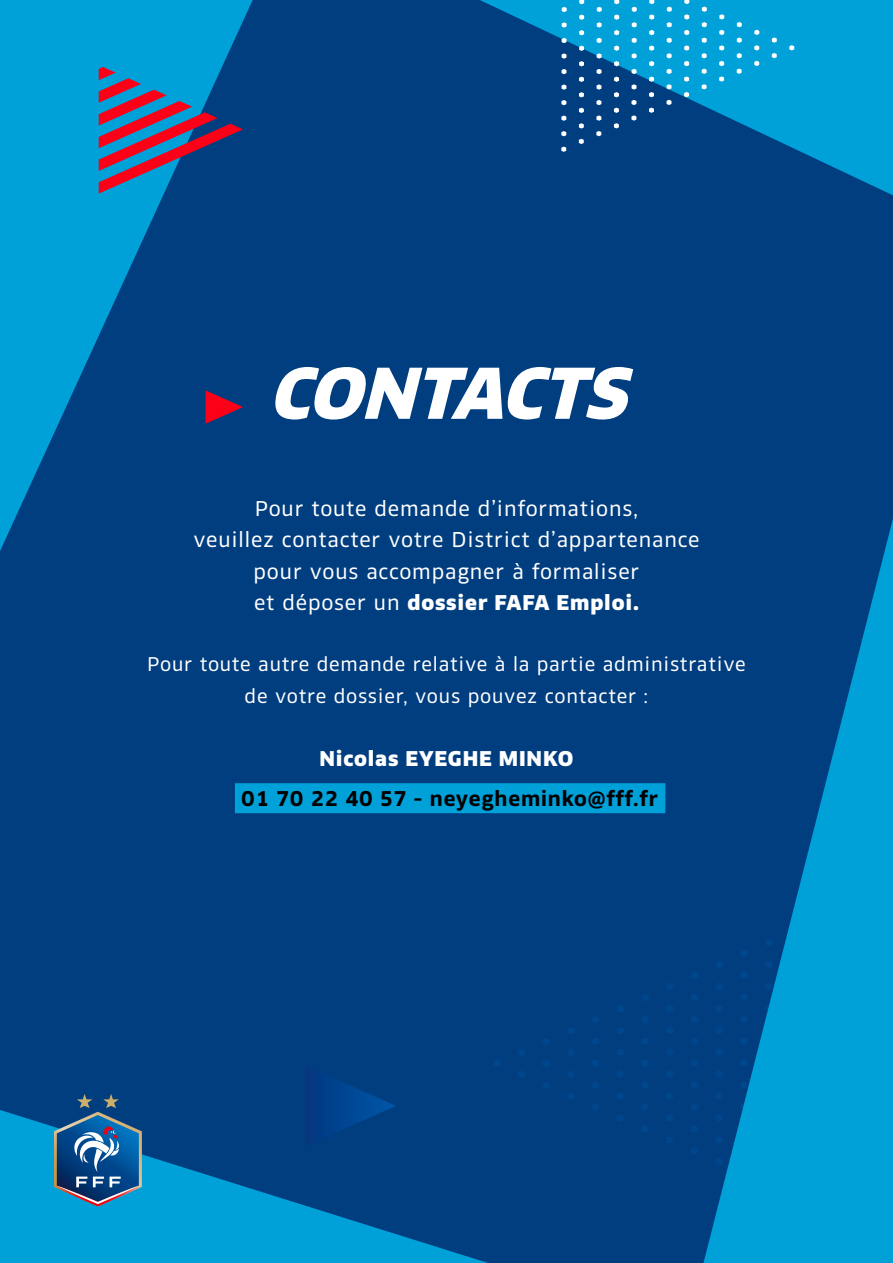
<style>
.page{position:relative;width:893px;height:1263px;background:#003e80}
.page>*{position:absolute;margin:0;border:0;box-sizing:border-box;transform-origin:0 0}
.t1{font:italic 72px "FFF Equipe Black";color:#fff}
.t2{font:21px/31.5px "FFF Equipe Regular";letter-spacing:.04em;color:#fff;text-align:center}
.t3{font:21px "FFF Equipe Black";letter-spacing:.04em;color:#fff}
.t4{font:21px "FFF Equipe Bold";letter-spacing:.04em;color:#000}
.t5{font:19.5px/31.5px "FFF Equipe Regular";letter-spacing:.04em;color:#fff;text-align:center}
.s1{font-family:"FFF Equipe Regular"}
</style>
<div class="page">
<svg style="left:692px;top:972px;width:6px;height:7px"></svg>
<svg style="left:667px;top:983px;width:6px;height:7px"></svg>
<svg style="left:642px;top:994px;width:6px;height:7px"></svg>
<svg style="left:617px;top:1005px;width:7px;height:7px"></svg>
<svg style="left:593px;top:1016px;width:6px;height:7px"></svg>
<svg style="left:568px;top:1027px;width:6px;height:7px"></svg>
<svg style="left:543px;top:1038px;width:6px;height:7px"></svg>
<svg style="left:518px;top:1049px;width:7px;height:7px"></svg>
<svg style="left:494px;top:1060px;width:6px;height:7px"></svg>
<svg style="left:692px;top:994px;width:6px;height:7px"></svg>
<svg style="left:667px;top:1005px;width:6px;height:7px"></svg>
<svg style="left:642px;top:1016px;width:6px;height:7px"></svg>
<svg style="left:617px;top:1027px;width:6px;height:7px"></svg>
<svg style="left:593px;top:1038px;width:6px;height:7px"></svg>
<svg style="left:568px;top:1049px;width:6px;height:7px"></svg>
<svg style="left:543px;top:1060px;width:6px;height:7px"></svg>
<svg style="left:518px;top:1071px;width:6px;height:7px"></svg>
<svg style="left:692px;top:1016px;width:6px;height:7px"></svg>
<svg style="left:667px;top:1027px;width:6px;height:6px"></svg>
<svg style="left:642px;top:1038px;width:6px;height:6px"></svg>
<svg style="left:617px;top:1049px;width:6px;height:7px"></svg>
<svg style="left:593px;top:1060px;width:6px;height:7px"></svg>
<svg style="left:568px;top:1071px;width:6px;height:6px"></svg>
<svg style="left:543px;top:1082px;width:6px;height:6px"></svg>
<svg style="left:691px;top:1038px;width:7px;height:6px"></svg>
<svg style="left:667px;top:1049px;width:6px;height:6px"></svg>
<svg style="left:642px;top:1060px;width:6px;height:6px"></svg>
<svg style="left:617px;top:1071px;width:6px;height:6px"></svg>
<svg style="left:592px;top:1082px;width:7px;height:6px"></svg>
<svg style="left:568px;top:1093px;width:6px;height:6px"></svg>
<svg style="left:691px;top:1060px;width:7px;height:6px"></svg>
<svg style="left:667px;top:1071px;width:6px;height:6px"></svg>
<svg style="left:642px;top:1082px;width:6px;height:6px"></svg>
<svg style="left:617px;top:1093px;width:6px;height:6px"></svg>
<svg style="left:592px;top:1104px;width:7px;height:6px"></svg>
<svg style="left:691px;top:1082px;width:6px;height:6px"></svg>
<svg style="left:667px;top:1093px;width:6px;height:6px"></svg>
<svg style="left:642px;top:1104px;width:6px;height:6px"></svg>
<svg style="left:617px;top:1115px;width:6px;height:6px"></svg>
<svg style="left:691px;top:1104px;width:6px;height:6px"></svg>
<svg style="left:667px;top:1115px;width:6px;height:6px"></svg>
<svg style="left:642px;top:1126px;width:6px;height:6px"></svg>
<svg style="left:691px;top:1126px;width:6px;height:6px"></svg>
<svg style="left:666px;top:1137px;width:7px;height:6px"></svg>
<svg style="left:691px;top:1148px;width:6px;height:6px"></svg>
<svg style="left:480px;top:0;width:413px;height:196px"></svg>
<svg style="left:0;top:0;width:253px;height:551px"></svg>
<svg style="left:561px;top:147px;width:5px;height:5px"></svg>
<svg style="left:579px;top:139px;width:5px;height:5px"></svg>
<svg style="left:596px;top:131px;width:5px;height:5px"></svg>
<svg style="left:614px;top:123px;width:5px;height:5px"></svg>
<svg style="left:631px;top:115px;width:5px;height:6px"></svg>
<svg style="left:649px;top:108px;width:5px;height:5px"></svg>
<svg style="left:667px;top:100px;width:4px;height:5px"></svg>
<svg style="left:684px;top:92px;width:5px;height:5px"></svg>
<svg style="left:702px;top:84px;width:5px;height:5px"></svg>
<svg style="left:719px;top:76px;width:5px;height:6px"></svg>
<svg style="left:737px;top:69px;width:5px;height:5px"></svg>
<svg style="left:754px;top:61px;width:5px;height:5px"></svg>
<svg style="left:772px;top:53px;width:5px;height:5px"></svg>
<svg style="left:789px;top:45px;width:5px;height:5px"></svg>
<svg style="left:561px;top:131px;width:5px;height:5px"></svg>
<svg style="left:579px;top:123px;width:5px;height:6px"></svg>
<svg style="left:596px;top:115px;width:5px;height:6px"></svg>
<svg style="left:614px;top:108px;width:5px;height:5px"></svg>
<svg style="left:631px;top:100px;width:5px;height:5px"></svg>
<svg style="left:649px;top:92px;width:5px;height:5px"></svg>
<svg style="left:667px;top:84px;width:4px;height:6px"></svg>
<svg style="left:684px;top:76px;width:5px;height:6px"></svg>
<svg style="left:702px;top:69px;width:5px;height:5px"></svg>
<svg style="left:719px;top:61px;width:5px;height:5px"></svg>
<svg style="left:737px;top:53px;width:5px;height:5px"></svg>
<svg style="left:754px;top:45px;width:5px;height:6px"></svg>
<svg style="left:772px;top:37px;width:5px;height:6px"></svg>
<svg style="left:561px;top:115px;width:5px;height:6px"></svg>
<svg style="left:579px;top:108px;width:5px;height:5px"></svg>
<svg style="left:596px;top:100px;width:5px;height:5px"></svg>
<svg style="left:614px;top:92px;width:5px;height:5px"></svg>
<svg style="left:632px;top:84px;width:4px;height:6px"></svg>
<svg style="left:649px;top:77px;width:5px;height:5px"></svg>
<svg style="left:667px;top:69px;width:5px;height:5px"></svg>
<svg style="left:684px;top:61px;width:5px;height:5px"></svg>
<svg style="left:702px;top:53px;width:5px;height:5px"></svg>
<svg style="left:719px;top:45px;width:5px;height:6px"></svg>
<svg style="left:737px;top:38px;width:5px;height:5px"></svg>
<svg style="left:754px;top:30px;width:5px;height:5px"></svg>
<svg style="left:561px;top:100px;width:5px;height:5px"></svg>
<svg style="left:579px;top:92px;width:5px;height:5px"></svg>
<svg style="left:596px;top:84px;width:5px;height:6px"></svg>
<svg style="left:614px;top:77px;width:5px;height:5px"></svg>
<svg style="left:632px;top:69px;width:4px;height:5px"></svg>
<svg style="left:649px;top:61px;width:5px;height:5px"></svg>
<svg style="left:667px;top:53px;width:5px;height:5px"></svg>
<svg style="left:684px;top:45px;width:5px;height:6px"></svg>
<svg style="left:702px;top:38px;width:5px;height:5px"></svg>
<svg style="left:719px;top:30px;width:5px;height:5px"></svg>
<svg style="left:737px;top:22px;width:5px;height:5px"></svg>
<svg style="left:561px;top:84px;width:5px;height:6px"></svg>
<svg style="left:579px;top:77px;width:5px;height:5px"></svg>
<svg style="left:597px;top:69px;width:4px;height:5px"></svg>
<svg style="left:614px;top:61px;width:5px;height:5px"></svg>
<svg style="left:632px;top:53px;width:5px;height:6px"></svg>
<svg style="left:649px;top:45px;width:5px;height:6px"></svg>
<svg style="left:667px;top:38px;width:5px;height:5px"></svg>
<svg style="left:684px;top:30px;width:5px;height:5px"></svg>
<svg style="left:702px;top:22px;width:5px;height:5px"></svg>
<svg style="left:719px;top:14px;width:5px;height:6px"></svg>
<svg style="left:562px;top:69px;width:4px;height:5px"></svg>
<svg style="left:579px;top:61px;width:5px;height:5px"></svg>
<svg style="left:597px;top:53px;width:5px;height:6px"></svg>
<svg style="left:614px;top:46px;width:5px;height:5px"></svg>
<svg style="left:632px;top:38px;width:5px;height:5px"></svg>
<svg style="left:649px;top:30px;width:5px;height:5px"></svg>
<svg style="left:667px;top:22px;width:5px;height:5px"></svg>
<svg style="left:684px;top:14px;width:5px;height:6px"></svg>
<svg style="left:702px;top:7px;width:5px;height:5px"></svg>
<svg style="left:562px;top:53px;width:4px;height:6px"></svg>
<svg style="left:579px;top:46px;width:5px;height:5px"></svg>
<svg style="left:597px;top:38px;width:5px;height:5px"></svg>
<svg style="left:614px;top:30px;width:5px;height:5px"></svg>
<svg style="left:632px;top:22px;width:5px;height:5px"></svg>
<svg style="left:649px;top:14px;width:5px;height:6px"></svg>
<svg style="left:667px;top:7px;width:5px;height:5px"></svg>
<svg style="left:684px;top:0;width:5px;height:4px"></svg>
<svg style="left:562px;top:38px;width:5px;height:5px"></svg>
<svg style="left:579px;top:30px;width:5px;height:5px"></svg>
<svg style="left:597px;top:22px;width:5px;height:6px"></svg>
<svg style="left:614px;top:14px;width:5px;height:6px"></svg>
<svg style="left:632px;top:7px;width:5px;height:5px"></svg>
<svg style="left:649px;top:0;width:5px;height:4px"></svg>
<svg style="left:562px;top:22px;width:5px;height:6px"></svg>
<svg style="left:579px;top:15px;width:5px;height:5px"></svg>
<svg style="left:597px;top:7px;width:5px;height:5px"></svg>
<svg style="left:614px;top:0;width:5px;height:4px"></svg>
<svg style="left:562px;top:7px;width:5px;height:5px"></svg>
<svg style="left:579px;top:0;width:5px;height:4px"></svg>
<svg style="left:99px;top:67px;width:144px;height:127px"></svg>
<svg style="left:306px;top:1067px;width:83px;height:36px"></svg>
<svg style="left:703px;top:519px;width:190px;height:744px"></svg>
<svg style="left:0;top:1103px;width:488px;height:160px"></svg>
<svg style="left:54px;top:1094px;width:88px;height:112px"></svg>
<svg style="left:205px;top:390px;width:38px;height:34px"></svg>
<div style="left:235px;top:783px;width:430px;height:30px;background:#00a0d9"></div>
<h1 class="t1" style="left:268px;top:349px;width:380px">CONTACTS</h1>
<p class="t2" style="left:193px;top:492px;width:508px">Pour toute demande d’informations,<br>veuillez contacter votre District d’appartenance pour vous accompagner à formaliser</p>
<p class="t3" style="left:254px;top:590px;width:386px"><span class="s1">et déposer un</span> dossier FAFA Emploi.</p>
<p class="t5" style="left:147px;top:649px;width:600px">Pour toute autre demande relative à la partie administrative de votre dossier, vous pouvez contacter :</p>
<p class="t3" style="left:319px;top:746px;width:255px">Nicolas EYEGHE MINKO</p>
<p class="t4" style="left:241px;top:785px;width:418px">01 70 22 40 57 - neyegheminko@fff.fr</p>
</div>
